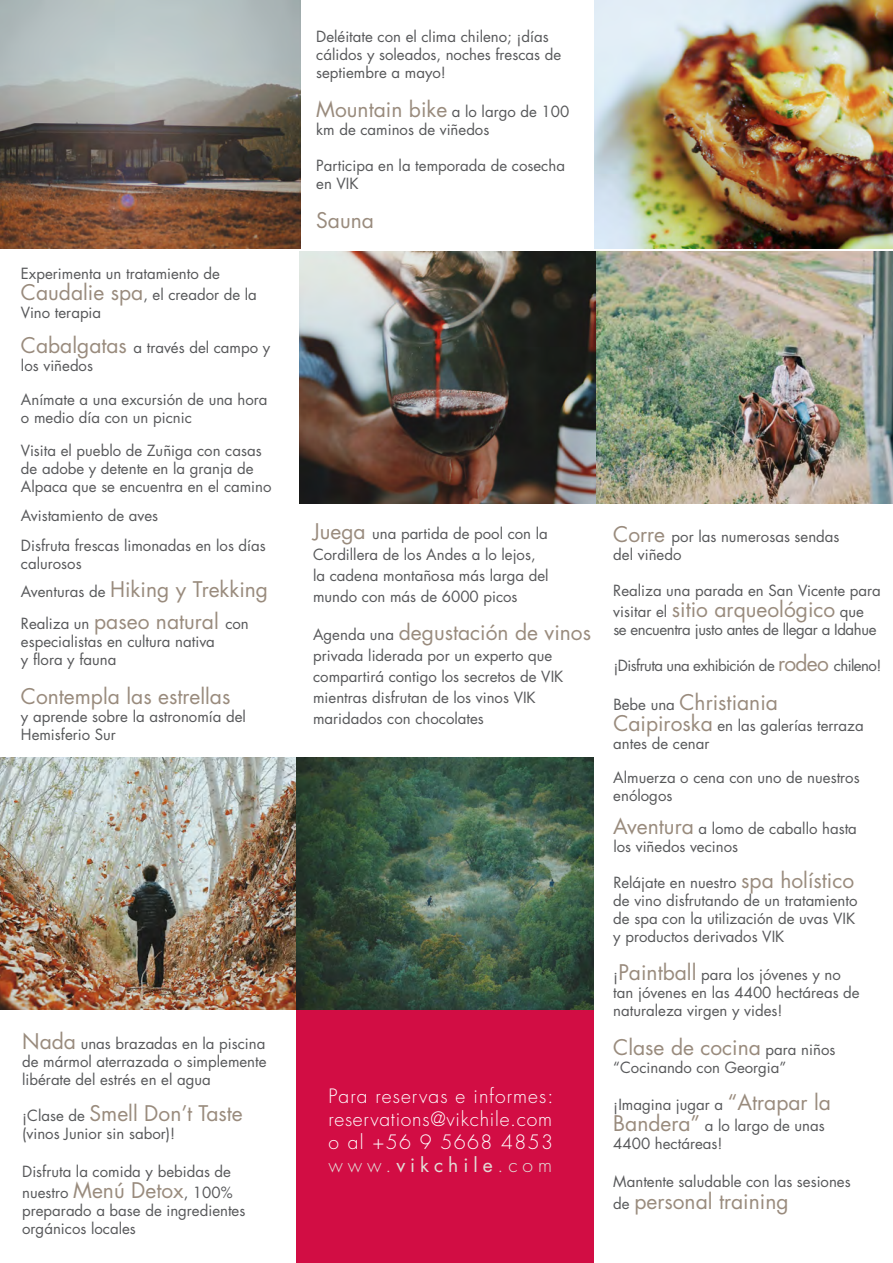
<style>
.page{position:relative;width:893px;height:1263px;background:#fff}
.page>*{position:absolute;margin:0;border:0;box-sizing:border-box;transform-origin:0 0}
.t1{font:21px "Futura";color:#998b7d}
.t2{font:300 19.2px/23.1px "Futura";letter-spacing:.055em;color:#fff;text-align:justify}
.t3{font:15px/18px "Futura";color:#57585a}
.t4{font:15px "Futura";letter-spacing:-.035em;color:#57585a}
.t5{font:15px "Futura";letter-spacing:-.025em;color:#57585a}
.s1{font-size:21px;color:#998b7d}
.s2{font-size:15px;color:#57585a}
.s3{color:#e2ddd7}
.s4{font-weight:400;color:#e2ddd7}
</style>
<div class="page">
<img style="left:300px;top:251px;width:593px;height:253px">
<div style="left:296px;top:952px;width:299px;height:311px;background:#d20d44"></div>
<img style="left:595px;top:0;width:298px;height:248px">
<img style="left:0;top:0;width:300px;height:249px">
<img style="left:0;top:757px;width:594px;height:253px">
<div style="left:594px;top:752px;width:8px;height:511px;background:#fff"></div>
<p class="t3" style="left:21px;top:263px;width:237px;line-height:21px">Experimenta un tratamiento de<br><span class="s1">Caudalie spa</span>, el creador de la</p>
<p class="t3" style="left:21px;top:304px;width:82px">Vino terapia</p>
<p class="t3" style="left:21px;top:338px;width:251px"><span class="s1">Cabalgatas</span> a través del campo y los viñedos</p>
<p class="t3" style="left:21px;top:391px;width:248px">Anímate a una excursión de una hora o medio día con un picnic</p>
<p class="t3" style="left:21px;top:442px;width:252px">Visita el pueblo de Zuñiga con casas de adobe y detente en la granja de<br>Alpaca que se encuentra en el camino</p>
<p class="t3" style="left:21px;top:500px;width:246px;line-height:30px">Avistamiento de aves<br>Disfruta frescas limonadas en los días</p>
<p class="t3" style="left:21px;top:554px;width:62px">calurosos</p>
<h1 class="t1" style="left:21px;top:576px;width:249px"><span class="s2">Aventuras de</span> Hiking y Trekking</h1>
<p class="t3" style="left:21px;top:614px;width:229px">Realiza un <span class="s1">paseo natural</span> con especialistas en cultura nativa<br>y flora y fauna</p>
<h1 class="t1" style="left:21px;top:683px;width:211px">Contempla las estrellas</h1>
<p class="t3" style="left:21px;top:707px;width:226px">y aprende sobre la astronomía del<br>Hemisferio Sur</p>
<p class="t3" style="left:22px;top:1035px;width:246px;text-align:justify"><span class="s1">Nada</span> unas brazadas en la piscina de mármol aterrazada o simplemente libérate del estrés en el agua</p>
<h1 class="t1" style="left:22px;top:1100px;width:222px"><span class="s2">¡Clase de</span> Smell Don’t Taste</h1>
<p class="t3" style="left:22px;top:1125px;width:155px">(vinos Junior sin sabor)!</p>
<p class="t3" style="left:22px;top:1161px;width:212px;line-height:21px">Disfruta la comida y bebidas de nuestro <span class="s1">Menú Detox</span>, 100%</p>
<p class="t3" style="left:22px;top:1201px;width:225px">preparado a base de ingredientes orgánicos locales</p>
<p class="t3" style="left:316px;top:28px;width:247px">Deléitate con el clima chileno; ¡días cálidos y soleados, noches frescas de septiembre a mayo!</p>
<p class="t3" style="left:316px;top:103px;width:255px"><span class="s1">Mountain bike</span> a lo largo de 100 km de caminos de viñedos</p>
<p class="t3" style="left:316px;top:157px;width:250px">Participa en la temporada de cosecha en VIK</p>
<h1 class="t1" style="left:316px;top:207px;width:59px">Sauna</h1>
<p class="t3" style="left:313px;top:523px;width:237px;line-height:21px"><span class="s1">Juega</span> una partida de pool con la<br>Cordillera de los Andes a lo lejos, la cadena montañosa más larga del mundo con más de 6000 picos</p>
<h1 class="t1" style="left:313px;top:619px;width:280px"><span class="s2">Agenda una</span> degustación de vinos</h1>
<p class="t3" style="left:313px;top:645px;width:252px;line-height:21px">privada liderada por un experto que compartirá contigo los secretos de VIK mientras disfrutan de los vinos VIK maridados con chocolates</p>
<p class="t2" style="left:328px;top:1084px;width:227px">Para reservas e informes: reservations@vikchile.com o al +56 9 5668 4853 <span class="s3">www.</span><span class="s4">vikchile</span><span class="s3">.com</span></p>
<p class="t3" style="left:613px;top:527px;width:228px"><span class="s1">Corre</span> por las numerosas sendas del viñedo</p>
<p class="t3" style="left:613px;top:581px;width:269px">Realiza una parada en San Vicente para</p>
<h1 class="t1" style="left:613px;top:596px;width:252px"><span class="s2">visitar el</span> sitio arqueológico <span class="s2">que</span></h1>
<p class="t5" style="left:613px;top:620px;width:265px">se encuentra justo antes de llegar a Idahue</p>
<p class="t4" style="left:613px;top:656px;width:270px">¡Disfruta una exhibición de <span class="s1">rodeo</span> chileno!</p>
<h1 class="t1" style="left:613px;top:689px;width:166px"><span class="s2">Bebe una</span> Christiania</h1>
<p class="t3" style="left:613px;top:716px;width:252px"><span class="s1">Caipiroska</span> en las galerías terraza antes de cenar</p>
<p class="t3" style="left:613px;top:769px;width:248px">Almuerza o cena con uno de nuestros enólogos</p>
<p class="t3" style="left:613px;top:820px;width:245px"><span class="s1">Aventura</span> a lomo de caballo hasta los viñedos vecinos</p>
<p class="t3" style="left:613px;top:874px;width:246px">Relájate en nuestro <span class="s1">spa holístico </span>de vino disfrutando de un tratamiento de spa con la utilización de uvas VIK y productos derivados VIK</p>
<p class="t3" style="left:613px;top:965px;width:248px">¡<span class="s1">Paintball</span> para los jóvenes y no tan jóvenes en las 4400 hectáreas de naturaleza virgen y vides!</p>
<h1 class="t1" style="left:613px;top:1034px;width:224px">Clase de cocina <span class="s2">para niños</span></h1>
<p class="t3" style="left:613px;top:1058px;width:175px">“Cocinando con Georgia”</p>
<p class="t3" style="left:613px;top:1094px;width:219px;line-height:21px">¡Imagina jugar a <span class="s1">“Atrapar la<br>Bandera”</span> a lo largo de unas</p>
<p class="t3" style="left:613px;top:1135px;width:111px">4400 hectáreas!</p>
<p class="t3" style="left:613px;top:1172px;width:239px">Mantente saludable con las sesiones</p>
<h1 class="t1" style="left:613px;top:1188px;width:177px"><span class="s2">de</span> personal training</h1>
</div>
